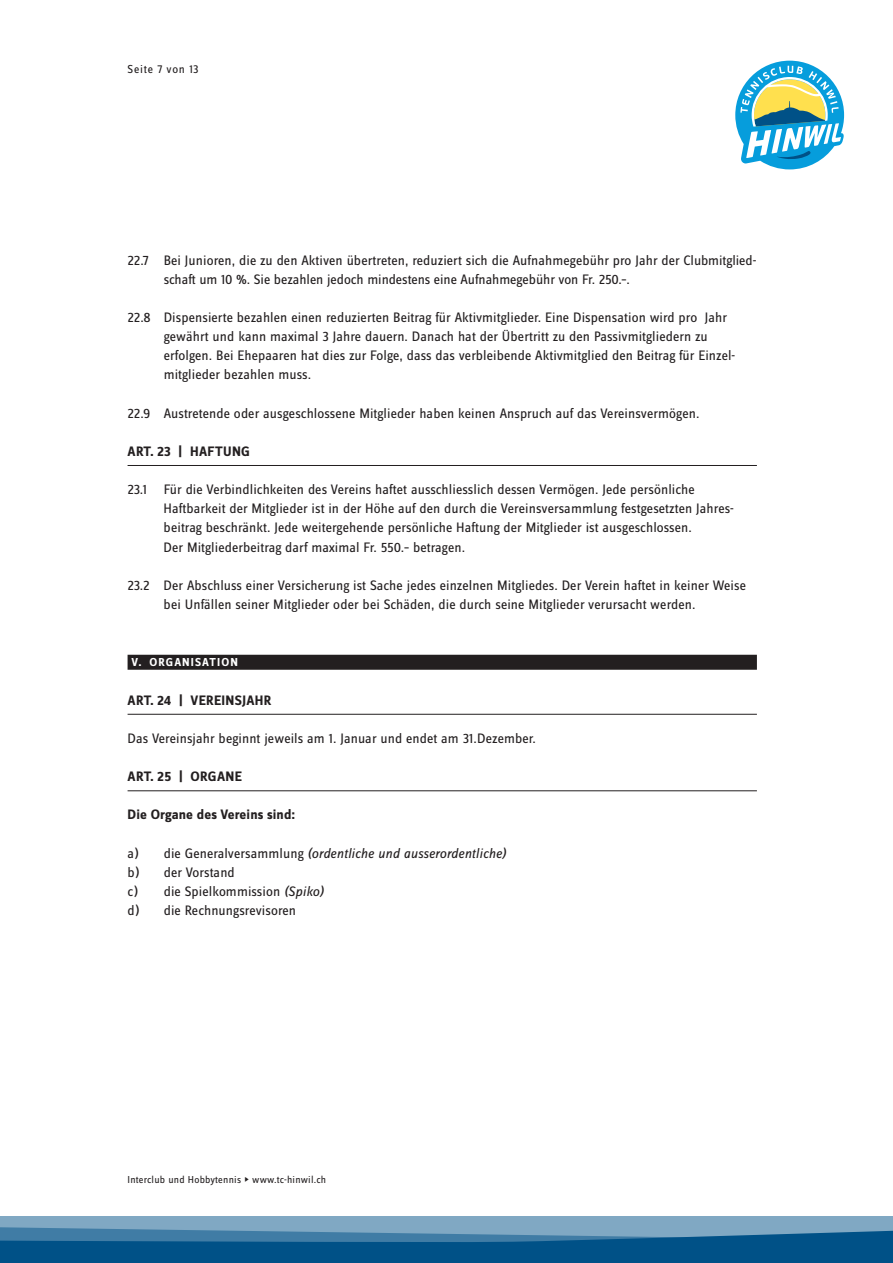
<style>
.page{position:relative;width:893px;height:1263px;background:#fff}
.page>*{position:absolute;margin:0;border:0;box-sizing:border-box;transform-origin:0 0}
.t1{font:14.25px/19.2px "Zine Sans Dis";letter-spacing:.005em;color:#231f20}
.t2{font:700 14.25px "Zine Sans Dis";letter-spacing:.015em;color:#231f20}
.t3{font:700 12px "Zine Sans Dis";letter-spacing:.09em;color:#fff}
.t4{font:12px "Zine Sans Dis";letter-spacing:.06em;color:#231f20}
.t5{font:10.5px "Zine Sans Dis";letter-spacing:.02em;color:#231f20}
.s1{font-style:italic}
.s2{font-family:"Zine Sans Dis Medium Roman Exp"}
</style>
<div class="page">
<div style="left:0;top:1216px;width:893px;height:47px;background:#80a8c3"></div>
<svg style="left:0;top:1227px;width:893px;height:36px"></svg>
<hr style="left:128px;top:465px;width:629px;height:1px;background:#231f20">
<div style="left:128px;top:655px;width:629px;height:15px;background:#231f20"></div>
<hr style="left:128px;top:714px;width:629px;height:1px;background:#231f20">
<hr style="left:128px;top:790px;width:629px;height:1px;background:#231f20">
<svg style="left:735px;top:61px;width:109px;height:108px"></svg>
<p class="t4" style="left:128px;top:64px;width:73px">Seite 7 von 13</p>
<p class="t1" style="left:164px;top:251px;width:594px;text-indent:-36px">22.7 Bei Junioren, die zu den Aktiven übertreten, reduziert sich die Aufnahmegebühr pro Jahr der Clubmitglied&shy;schaft um 10 %. Sie bezahlen jedoch mindestens eine Aufnahmegebühr von Fr. 250.–.</p>
<p class="t1" style="left:164px;top:308px;width:573px;text-indent:-36px">22.8 Dispensierte bezahlen einen reduzierten Beitrag für Aktivmitglieder. Eine Dispensation wird pro Jahr gewährt und kann maximal 3 Jahre dauern. Danach hat der Übertritt zu den Passivmitgliedern zu erfolgen. Bei Ehepaaren hat dies zur Folge, dass das verbleibende Aktivmitglied den Beitrag für Einzel&shy;mitglieder bezahlen muss.</p>
<p class="t1" style="left:128px;top:404px;width:573px">22.9 Austretende oder ausgeschlossene Mitglieder haben keinen Anspruch auf das Vereinsvermögen.</p>
<p class="t2" style="left:128px;top:444px;width:124px">ART. 23 | HAFTUNG</p>
<p class="t1" style="left:164px;top:480px;width:572px;text-indent:-36px">23.1 Für die Verbindlichkeiten des Vereins haftet ausschliesslich dessen Vermögen. Jede persönliche Haftbarkeit der Mitglieder ist in der Höhe auf den durch die Vereinsversammlung festgesetzten Jahres&shy;beitrag beschränkt. Jede weitergehende persönliche Haftung der Mitglieder ist ausgeschlossen.<br>Der Mitgliederbeitrag darf maximal Fr. 550.– betragen.</p>
<p class="t1" style="left:164px;top:576px;width:584px;text-indent:-36px">23.2 Der Abschluss einer Versicherung ist Sache jedes einzelnen Mitgliedes. Der Verein haftet in keiner Weise bei Unfällen seiner Mitglieder oder bei Schäden, die durch seine Mitglieder verursacht werden.</p>
<p class="t3" style="left:131px;top:656px;width:108px">V. ORGANISATION</p>
<p class="t2" style="left:128px;top:693px;width:145px">ART. 24 | VEREINSJAHR</p>
<p class="t1" style="left:128px;top:729px;width:410px">Das Vereinsjahr beginnt jeweils am 1. Januar und endet am 31.Dezember.</p>
<p class="t2" style="left:128px;top:769px;width:116px">ART. 25 | ORGANE</p>
<p class="t2" style="left:128px;top:807px;width:169px">Die Organe des Vereins sind:</p>
<p class="t1" style="left:128px;top:844px;width:380px">a) die Generalversammlung <span class="s1">(ordentliche und ausserordentliche) </span>b) der Vorstand<br>c) die Spielkommission <span class="s1">(Spiko)<br></span>d) die Rechnungsrevisoren</p>
<p class="t5" style="left:128px;top:1174px;width:200px">Interclub und Hobbytennis <span class="s2">n</span> www.tc-hinwil.ch</p>
</div>
